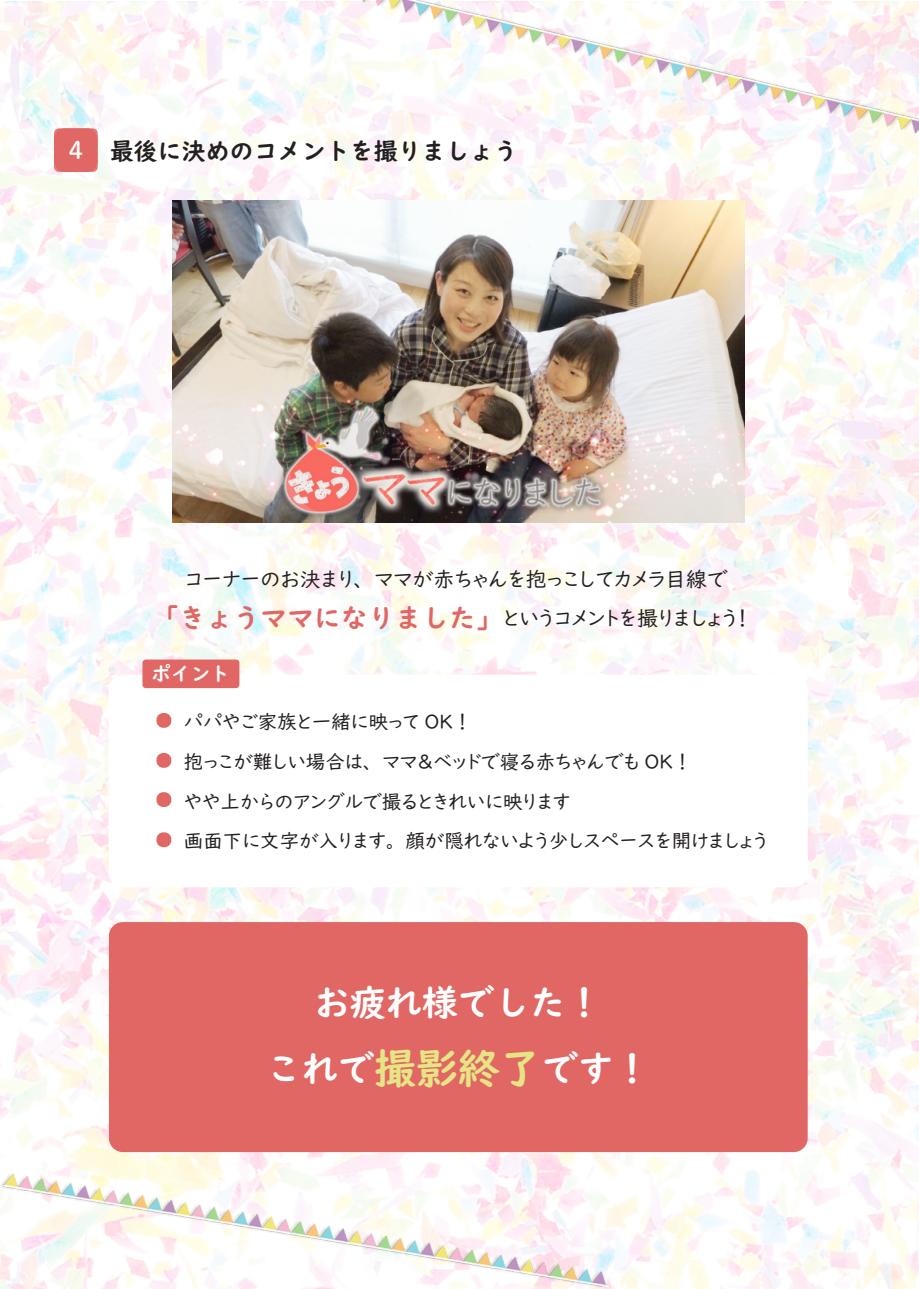
<style>
.page{position:relative;width:919px;height:1289px;background:#fff}
.page>*{position:absolute;margin:0;border:0;box-sizing:border-box;transform-origin:0 0}
.t1{font:36px/66px "UD Digi Kyokasho NP B";color:#fff;text-align:center}
.t2{font:24px "UD Digi Kyokasho NP B";color:#231f20}
.t3{font:21px/39px "UD Digi Kyokasho NK R";color:#231f20}
.t4{font:19.5px/39.6px "UD Digi Kyokasho NK R";color:#231f20}
.t5{font:19.5px "UD Digi Kyokasho N B";color:#fff}
.s1{font-family:"P Shuei M Go Std B";color:#fff}
.s2{font-family:"UD Digi Kyokasho NP B";font-size:27px;color:#e16764}
.s3{font-size:42px;color:#e6e485}
</style>
<div class="page">
<img style="left:0;top:1px;width:918px;height:1287px">
<img style="left:353px;top:1px;width:565px;height:134px">
<img style="left:0;top:1172px;width:609px;height:116px">
<div style="left:109px;top:674px;width:698px;height:213px;background:#fff;border-radius:15px"></div>
<div style="left:156px;top:713px;width:15px;height:14px;background:#e16764;border-radius:7px"></div>
<div style="left:156px;top:753px;width:15px;height:14px;background:#e16764;border-radius:7px"></div>
<div style="left:142px;top:659px;width:97px;height:29px;background:#e16764;border-radius:3px"></div>
<div style="left:156px;top:792px;width:15px;height:15px;background:#e16764;border-radius:7px"></div>
<div style="left:156px;top:832px;width:15px;height:15px;background:#e16764;border-radius:7px"></div>
<div style="left:109px;top:922px;width:698px;height:230px;background:#e16764;border-radius:14px"></div>
<svg style="left:54px;top:128px;width:44px;height:44px"></svg>
<div style="left:54px;top:128px;width:44px;height:44px;background:#e16764;border-radius:11px"></div>
<img style="left:172px;top:201px;width:572px;height:321px">
<p class="t2" style="left:69px;top:136px;width:450px"><span class="s1">4</span> 最後に決めのコメントを撮りましょう</p>
<p class="t3" style="left:152px;top:559px;width:597px;text-indent:33px">コーナーのお決まり、ママが赤ちゃんを抱っこしてカメラ目線で<span class="s2">「きょうママになりました」</span>というコメントを撮りましょう！</p>
<p class="t5" style="left:152px;top:662px;width:79px">ポイント</p>
<p class="t4" style="left:184px;top:702px;width:585px">パパやご家族と一緒に映って OK ！<br>抱っこが難しい場合は、ママ＆ベッドで寝る赤ちゃんでも OK ！<br>やや上からのアングルで撮るときれいに映ります<br>画面下に文字が入ります。顔が隠れないよう少しスペースを開けましょう</p>
<h1 class="t1" style="left:266px;top:969px;width:385px">お疲れ様でした！<br>これで<span class="s3">撮影終了</span>です！</h1>
</div>
